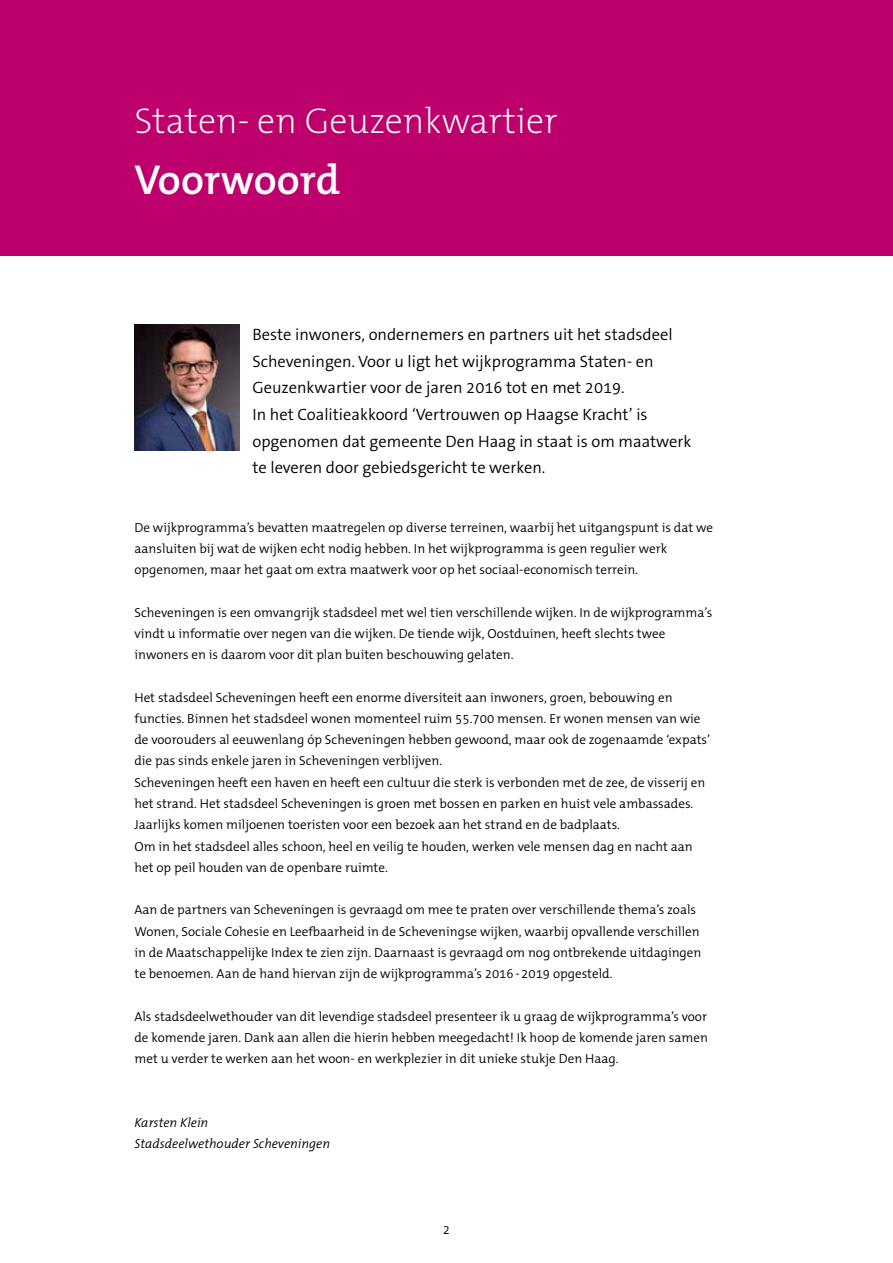
<style>
.page{position:relative;width:893px;height:1263px;background:#fff}
.page>*{position:absolute;margin:0;border:0;box-sizing:border-box;transform-origin:0 0}
.t1{font:600 42px "The Mix B W6";color:#fff}
.t2{font:200 36px "The Mix B W2";color:#fff}
.t3{font:300 16.5px/26.5px "The Sans B W4";color:#000}
.t4{font:300 13.2px/21.3px "The Mix B W4";color:#000}
.t5{font:italic 300 13.2px/21.3px "The Mix B W4";color:#000}
</style>
<div class="page">
<div style="left:0;top:0;width:893px;height:255px;background:#bd006b"></div>
<img style="left:134px;top:325px;width:106px;height:126px">
<h2 class="t2" style="left:134px;top:98px;width:425px">Staten- en Geuzenkwartier</h2>
<h1 class="t1" style="left:134px;top:153px;width:207px">Voorwoord</h1>
<p class="t3" style="left:252px;top:321px;width:440px">Beste inwoners, ondernemers en partners uit het stadsdeel Scheveningen. Voor u ligt het wijkprogramma Staten- en Geuzenkwartier voor de jaren 2016 tot en met 2019.<br>In het Coalitieakkoord ‘Vertrouwen op Haagse Kracht’ is opgenomen dat gemeente Den Haag in staat is om maatwerk te leveren door gebiedsgericht te werken.</p>
<p class="t4" style="left:134px;top:516px;width:580px">De wijkprogramma’s bevatten maatregelen op diverse terreinen, waarbij het uitgangspunt is dat we aansluiten bij wat de wijken echt nodig hebben. In het wijkprogramma is geen regulier werk opgenomen, maar het gaat om extra maatwerk voor op het sociaal-economisch terrein.</p>
<p class="t4" style="left:134px;top:602px;width:579px">Scheveningen is een omvangrijk stadsdeel met wel tien verschillende wijken. In de wijkprogramma’s vindt u informatie over negen van die wijken. De tiende wijk, Oostduinen, heeft slechts twee inwoners en is daarom voor dit plan buiten beschouwing gelaten.</p>
<p class="t4" style="left:134px;top:687px;width:577px">Het stadsdeel Scheveningen heeft een enorme diversiteit aan inwoners, groen, bebouwing en functies. Binnen het stadsdeel wonen momenteel ruim 55.700 mensen. Er wonen mensen van wie de voorouders al eeuwenlang óp Scheveningen hebben gewoond, maar ook de zogenaamde ‘expats’ die pas sinds enkele jaren in Scheveningen verblijven.<br>Scheveningen heeft een haven en heeft een cultuur die sterk is verbonden met de zee, de visserij en het strand. Het stadsdeel Scheveningen is groen met bossen en parken en huist vele ambassades.<br>Jaarlijks komen miljoenen toeristen voor een bezoek aan het strand en de badplaats.<br>Om in het stadsdeel alles schoon, heel en veilig te houden, werken vele mensen dag en nacht aan het op peil houden van de openbare ruimte.</p>
<p class="t4" style="left:134px;top:899px;width:568px">Aan de partners van Scheveningen is gevraagd om mee te praten over verschillende thema’s zoals Wonen, Sociale Cohesie en Leefbaarheid in de Scheveningse wijken, waarbij opvallende verschillen in de Maatschappelijke Index te zien zijn. Daarnaast is gevraagd om nog ontbrekende uitdagingen te benoemen. Aan de hand hiervan zijn de wijkprogramma’s 2016-2019 opgesteld.</p>
<p class="t4" style="left:134px;top:1006px;width:575px;text-align:justify">Als stadsdeelwethouder van dit levendige stadsdeel presenteer ik u graag de wijkprogramma’s voor de komende jaren. Dank aan allen die hierin hebben meegedacht! Ik hoop de komende jaren samen met u verder te werken aan het woon- en werkplezier in dit unieke stukje Den Haag.</p>
<p class="t5" style="left:134px;top:1112px;width:197px">Karsten Klein<br>Stadsdeelwethouder Scheveningen</p>
<p class="t4" style="left:443px;top:1219px;width:9px">2</p>
</div>
